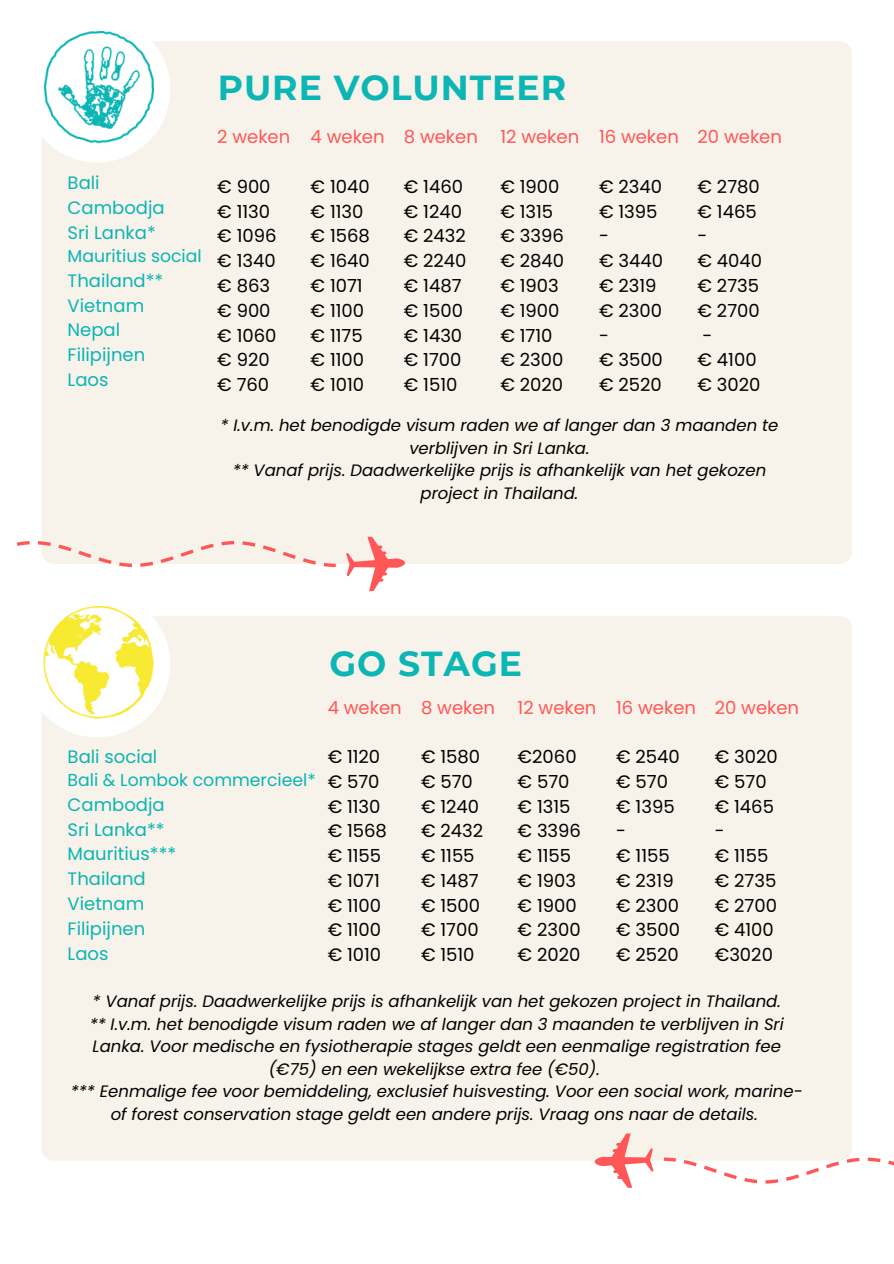
<style>
.page{position:relative;width:894px;height:1264px;background:#fff}
.page>*{position:absolute;margin:0;border:0;box-sizing:border-box;transform-origin:0 0}
.t1{font:700 34.65px "Montserrat";letter-spacing:.03em;color:#0bb6b4}
.t2{font:18px "Poppins";color:#000}
.t3{font:18px "Poppins";color:#0ab5b4}
.t4{font:18px "Poppins";color:#ff5757}
.t5{font:17.25px "Poppins";color:#0ab5b4}
.t6{font:italic 16.5px/22.5px "Poppins";color:#000;text-align:center}
</style>
<div class="page">
<div style="left:42px;top:41px;width:809px;height:523px;background:#f7f3ea;border-radius:12px"></div>
<svg style="left:17px;top:541px;width:318px;height:26px"></svg>
<svg style="left:346px;top:536px;width:59px;height:55px"></svg>
<div style="left:24px;top:16px;width:146px;height:146px;background:#fff;border-radius:50%"></div>
<img style="left:43px;top:32px;width:110px;height:116px">
<div style="left:42px;top:616px;width:809px;height:544px;background:#f7f3ea;border-radius:12px"></div>
<div style="left:24px;top:591px;width:146px;height:146px;background:#fff;border-radius:50%"></div>
<img style="left:42px;top:606px;width:112px;height:116px">
<svg style="left:663px;top:1157px;width:230px;height:26px"></svg>
<svg style="left:594px;top:1133px;width:59px;height:54px"></svg>
<p class="t3" style="left:68px;top:170px;width:34px">Bali</p>
<p class="t3" style="left:68px;top:195px;width:99px">Cambodja</p>
<p class="t3" style="left:68px;top:219px;width:90px">Sri Lanka*</p>
<p class="t5" style="left:68px;top:244px;width:136px">Mauritius social</p>
<p class="t3" style="left:68px;top:268px;width:97px">Thailand**</p>
<p class="t3" style="left:68px;top:293px;width:78px">Vietnam</p>
<p class="t3" style="left:68px;top:317px;width:54px">Nepal</p>
<p class="t3" style="left:68px;top:342px;width:79px">Filipijnen</p>
<p class="t3" style="left:68px;top:367px;width:42px">Laos</p>
<p class="t1" style="left:218px;top:66px;width:350px">PURE VOLUNTEER</p>
<p class="t4" style="left:217px;top:124px;width:75px">2 weken</p>
<p class="t2" style="left:217px;top:174px;width:55px">€ 900</p>
<p class="t2" style="left:217px;top:199px;width:54px">€ 1130</p>
<p class="t2" style="left:217px;top:223px;width:61px">€ 1096</p>
<p class="t2" style="left:217px;top:248px;width:60px">€ 1340</p>
<p class="t2" style="left:217px;top:273px;width:54px">€ 863</p>
<p class="t2" style="left:217px;top:298px;width:55px">€ 900</p>
<p class="t2" style="left:217px;top:322px;width:61px">€ 1060</p>
<p class="t2" style="left:217px;top:347px;width:54px">€ 920</p>
<p class="t2" style="left:217px;top:372px;width:53px">€ 760</p>
<p class="t4" style="left:310px;top:124px;width:75px">4 weken</p>
<p class="t2" style="left:310px;top:174px;width:61px">€ 1040</p>
<p class="t2" style="left:310px;top:199px;width:54px">€ 1130</p>
<p class="t2" style="left:310px;top:223px;width:61px">€ 1568</p>
<p class="t2" style="left:310px;top:248px;width:61px">€ 1640</p>
<p class="t2" style="left:310px;top:273px;width:54px">€ 1071</p>
<p class="t2" style="left:310px;top:298px;width:55px">€ 1100</p>
<p class="t2" style="left:310px;top:322px;width:54px">€ 1175</p>
<p class="t2" style="left:310px;top:347px;width:55px">€ 1100</p>
<p class="t2" style="left:310px;top:372px;width:55px">€ 1010</p>
<p class="t4" style="left:404px;top:124px;width:76px">8 weken</p>
<p class="t2" style="left:404px;top:174px;width:61px">€ 1460</p>
<p class="t2" style="left:404px;top:199px;width:60px">€ 1240</p>
<p class="t2" style="left:404px;top:223px;width:64px">€ 2432</p>
<p class="t2" style="left:404px;top:248px;width:64px">€ 2240</p>
<p class="t2" style="left:404px;top:273px;width:59px">€ 1487</p>
<p class="t2" style="left:404px;top:298px;width:61px">€ 1500</p>
<p class="t2" style="left:404px;top:322px;width:60px">€ 1430</p>
<p class="t2" style="left:404px;top:347px;width:59px">€ 1700</p>
<p class="t2" style="left:404px;top:372px;width:55px">€ 1510</p>
<p class="t4" style="left:500px;top:124px;width:80px">12 weken</p>
<p class="t2" style="left:500px;top:174px;width:61px">€ 1900</p>
<p class="t2" style="left:500px;top:199px;width:54px">€ 1315</p>
<p class="t2" style="left:500px;top:223px;width:65px">€ 3396</p>
<p class="t2" style="left:500px;top:248px;width:65px">€ 2840</p>
<p class="t2" style="left:500px;top:273px;width:60px">€ 1903</p>
<p class="t2" style="left:500px;top:298px;width:61px">€ 1900</p>
<p class="t2" style="left:500px;top:322px;width:54px">€ 1710</p>
<p class="t2" style="left:500px;top:347px;width:64px">€ 2300</p>
<p class="t2" style="left:500px;top:372px;width:64px">€ 2020</p>
<p class="t4" style="left:599px;top:124px;width:81px">16 weken</p>
<p class="t2" style="left:599px;top:174px;width:64px">€ 2340</p>
<p class="t2" style="left:599px;top:199px;width:60px">€ 1395</p>
<p class="t2" style="left:599px;top:223px;width:11px">-</p>
<p class="t2" style="left:599px;top:248px;width:65px">€ 3440</p>
<p class="t2" style="left:599px;top:273px;width:59px">€ 2319</p>
<p class="t2" style="left:599px;top:298px;width:64px">€ 2300</p>
<p class="t2" style="left:599px;top:322px;width:11px">-</p>
<p class="t2" style="left:599px;top:347px;width:65px">€ 3500</p>
<p class="t2" style="left:599px;top:372px;width:64px">€ 2520</p>
<p class="t4" style="left:697px;top:124px;width:86px">20 weken</p>
<p class="t2" style="left:697px;top:174px;width:64px">€ 2780</p>
<p class="t2" style="left:697px;top:199px;width:61px">€ 1465</p>
<p class="t2" style="left:697px;top:223px;width:11px">-</p>
<p class="t2" style="left:697px;top:248px;width:66px">€ 4040</p>
<p class="t2" style="left:697px;top:273px;width:63px">€ 2735</p>
<p class="t2" style="left:697px;top:298px;width:64px">€ 2700</p>
<p class="t2" style="left:702px;top:322px;width:11px">-</p>
<p class="t2" style="left:697px;top:347px;width:61px">€ 4100</p>
<p class="t2" style="left:697px;top:372px;width:64px">€ 3020</p>
<h1 class="t6" style="left:220px;top:414px;width:559px">* I.v.m. het benodigde visum raden we af langer dan 3 maanden te verblijven in Sri Lanka.</h1>
<p class="t6" style="left:232px;top:459px;width:535px">** Vanaf prijs. Daadwerkelijke prijs is afhankelijk van het gekozen project in Thailand.</p>
<p class="t1" style="left:329px;top:642px;width:194px">GO STAGE</p>
<p class="t4" style="left:714px;top:694px;width:86px">20 weken</p>
<p class="t2" style="left:714px;top:744px;width:64px">€ 3020</p>
<p class="t2" style="left:714px;top:769px;width:53px">€ 570</p>
<p class="t2" style="left:714px;top:793px;width:61px">€ 1465</p>
<p class="t2" style="left:714px;top:818px;width:11px">-</p>
<p class="t2" style="left:714px;top:843px;width:55px">€ 1155</p>
<p class="t2" style="left:714px;top:868px;width:63px">€ 2735</p>
<p class="t2" style="left:714px;top:892px;width:64px">€ 2700</p>
<p class="t2" style="left:714px;top:917px;width:61px">€ 4100</p>
<p class="t2" style="left:714px;top:942px;width:60px">€3020</p>
<p class="t6" style="left:93px;top:990px;width:689px">* Vanaf prijs. Daadwerkelijke prijs is afhankelijk van het gekozen project in Thailand.</p>
<p class="t6" style="left:90px;top:1012px;width:695px">** I.v.m. het benodigde visum raden we af langer dan 3 maanden te verblijven in Sri<br>Lanka. Voor medische en fysiotherapie stages geldt een eenmalige registration fee (€75) en een wekelijkse extra fee (€50).</p>
<p class="t6" style="left:71px;top:1080px;width:733px">*** Eenmalige fee voor bemiddeling, exclusief huisvesting. Voor een social work, marine&shy;of forest conservation stage geldt een andere prijs. Vraag ons naar de details.</p>
<p class="t4" style="left:327px;top:694px;width:75px">4 weken</p>
<p class="t2" style="left:327px;top:744px;width:54px">€ 1120</p>
<h1 class="t2" style="left:327px;top:769px;width:53px">€ 570</h1>
<p class="t2" style="left:327px;top:793px;width:54px">€ 1130</p>
<p class="t2" style="left:327px;top:818px;width:61px">€ 1568</p>
<p class="t2" style="left:327px;top:843px;width:55px">€ 1155</p>
<p class="t2" style="left:327px;top:868px;width:54px">€ 1071</p>
<p class="t2" style="left:327px;top:892px;width:55px">€ 1100</p>
<p class="t2" style="left:327px;top:917px;width:55px">€ 1100</p>
<p class="t2" style="left:327px;top:942px;width:55px">€ 1010</p>
<p class="t4" style="left:421px;top:694px;width:76px">8 weken</p>
<p class="t2" style="left:421px;top:744px;width:61px">€ 1580</p>
<p class="t2" style="left:421px;top:769px;width:53px">€ 570</p>
<p class="t2" style="left:421px;top:793px;width:60px">€ 1240</p>
<p class="t2" style="left:421px;top:818px;width:64px">€ 2432</p>
<p class="t2" style="left:421px;top:843px;width:55px">€ 1155</p>
<p class="t2" style="left:421px;top:868px;width:59px">€ 1487</p>
<p class="t2" style="left:421px;top:892px;width:61px">€ 1500</p>
<p class="t2" style="left:421px;top:917px;width:59px">€ 1700</p>
<p class="t2" style="left:421px;top:942px;width:55px">€ 1510</p>
<p class="t4" style="left:517px;top:694px;width:80px">12 weken</p>
<p class="t2" style="left:517px;top:744px;width:60px">€2060</p>
<p class="t2" style="left:517px;top:769px;width:53px">€ 570</p>
<p class="t2" style="left:517px;top:793px;width:54px">€ 1315</p>
<p class="t2" style="left:517px;top:818px;width:65px">€ 3396</p>
<p class="t2" style="left:517px;top:843px;width:55px">€ 1155</p>
<p class="t2" style="left:517px;top:868px;width:60px">€ 1903</p>
<p class="t2" style="left:517px;top:892px;width:61px">€ 1900</p>
<p class="t2" style="left:517px;top:917px;width:64px">€ 2300</p>
<p class="t2" style="left:517px;top:942px;width:64px">€ 2020</p>
<p class="t4" style="left:616px;top:694px;width:81px">16 weken</p>
<p class="t2" style="left:616px;top:744px;width:65px">€ 2540</p>
<p class="t2" style="left:616px;top:769px;width:53px">€ 570</p>
<p class="t2" style="left:616px;top:793px;width:60px">€ 1395</p>
<p class="t2" style="left:616px;top:818px;width:11px">-</p>
<p class="t2" style="left:616px;top:843px;width:55px">€ 1155</p>
<p class="t2" style="left:616px;top:868px;width:59px">€ 2319</p>
<p class="t2" style="left:616px;top:892px;width:64px">€ 2300</p>
<p class="t2" style="left:616px;top:917px;width:65px">€ 3500</p>
<p class="t2" style="left:616px;top:942px;width:64px">€ 2520</p>
<p class="t3" style="left:68px;top:743px;width:91px">Bali social</p>
<p class="t5" style="left:68px;top:768px;width:249px">Bali &amp; Lombok commercieel*</p>
<p class="t3" style="left:68px;top:792px;width:99px">Cambodja</p>
<p class="t3" style="left:68px;top:816px;width:98px">Sri Lanka**</p>
<p class="t3" style="left:68px;top:841px;width:110px">Mauritius***</p>
<p class="t3" style="left:68px;top:866px;width:80px">Thailand</p>
<p class="t3" style="left:68px;top:891px;width:78px">Vietnam</p>
<p class="t3" style="left:68px;top:915px;width:79px">Filipijnen</p>
<p class="t3" style="left:68px;top:940px;width:42px">Laos</p>
</div>
